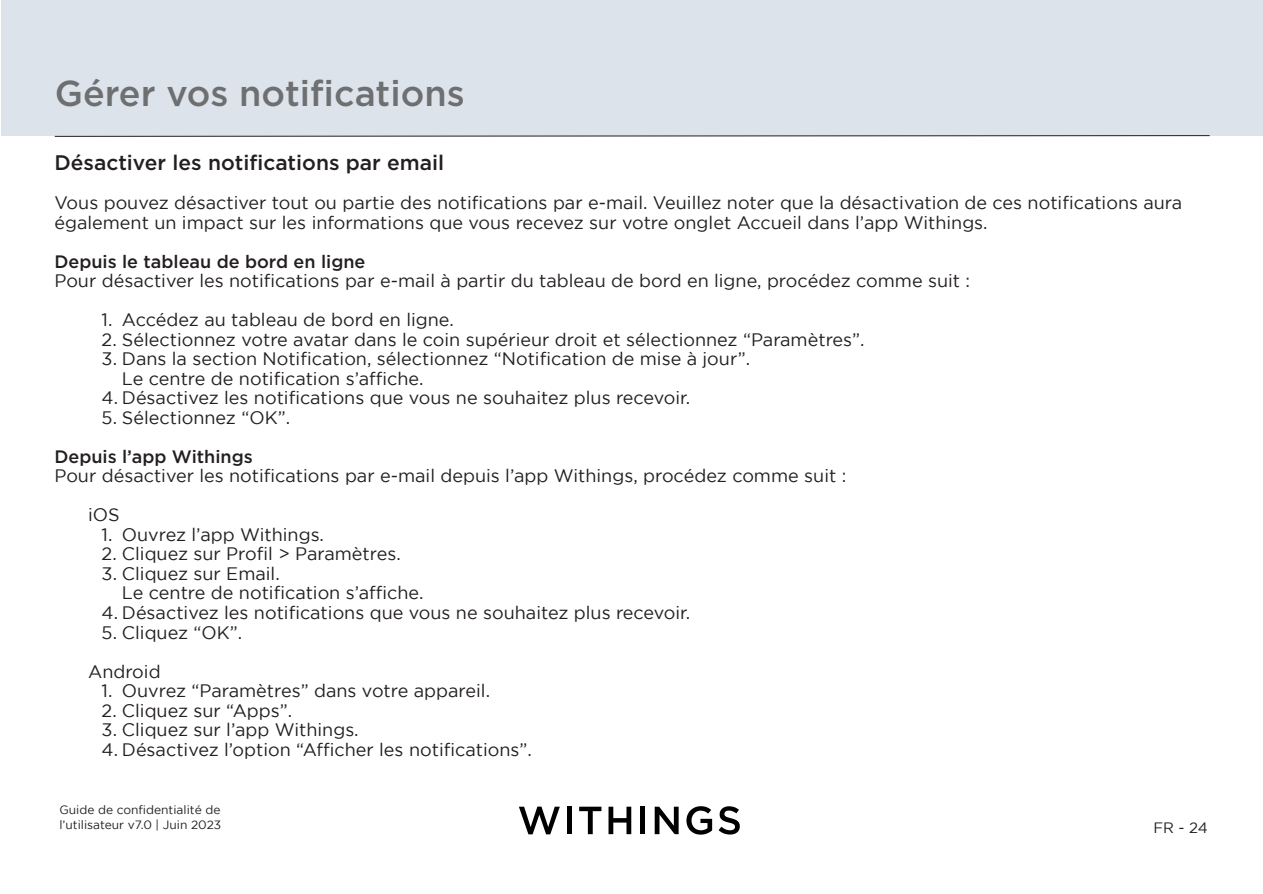
<style>
.page{position:relative;width:1263px;height:894px;background:#fff}
.page>*{position:absolute;margin:0;border:0;box-sizing:border-box;transform-origin:0 0}
.t1{font:500 36px "Gotham";color:#6d6f71}
.t2{font:500 21px "Gotham";color:#231f20}
.t3{font:18px/19.5px "Gotham";color:#231f20}
.t4{font:500 18px "Gotham";color:#231f20}
.t5{font:15px "Gotham";color:#231f20}
.t6{font:12px/14.4px "Gotham";color:#231f20}
</style>
<div class="page">
<svg style="left:519px;top:806px;width:41px;height:28px"></svg>
<div style="left:567px;top:806px;width:5px;height:27px;background:#000001"></div>
<svg style="left:579px;top:806px;width:22px;height:27px"></svg>
<svg style="left:608px;top:806px;width:23px;height:27px"></svg>
<div style="left:640px;top:806px;width:5px;height:27px;background:#000001"></div>
<svg style="left:654px;top:806px;width:24px;height:27px"></svg>
<svg style="left:686px;top:806px;width:26px;height:28px"></svg>
<svg style="left:718px;top:806px;width:22px;height:28px"></svg>
<div style="left:2px;top:0;width:1261px;height:135px;background:#dde3eb"></div>
<svg style="left:54px;top:135px;width:1156px;height:2px"></svg>
<p class="t1" style="left:55px;top:70px;width:411px">Gérer vos notifications</p>
<p class="t2" style="left:54px;top:149px;width:391px">Désactiver les notifications par email</p>
<p class="t3" style="left:54px;top:193px;width:1129px">Vous pouvez désactiver tout ou partie des notifications par e-mail. Veuillez noter que la désactivation de ces notifications aura également un impact sur les informations que vous recevez sur votre onglet Accueil dans l’app Withings.</p>
<p class="t4" style="left:54px;top:249px;width:312px">Depuis le tableau de bord en ligne</p>
<p class="t3" style="left:54px;top:271px;width:917px">Pour désactiver les notifications par e-mail à partir du tableau de bord en ligne, procédez comme suit :</p>
<p class="t3" style="left:102px;top:310px;width:353px">1. Accédez au tableau de bord en ligne.</p>
<p class="t3" style="left:102px;top:329px;width:764px">2. Sélectionnez votre avatar dans le coin supérieur droit et sélectionnez “Paramètres”.</p>
<p class="t3" style="left:122px;top:349px;width:630px;text-indent:-20px">3. Dans la section Notification, sélectionnez “Notification de mise à jour”.<br>Le centre de notification s’affiche.</p>
<p class="t3" style="left:102px;top:388px;width:590px">4. Désactivez les notifications que vous ne souhaitez plus recevoir.</p>
<p class="t3" style="left:102px;top:407px;width:190px">5. Sélectionnez “OK”.</p>
<p class="t4" style="left:54px;top:444px;width:200px">Depuis l’app Withings</p>
<p class="t3" style="left:54px;top:466px;width:793px">Pour désactiver les notifications par e-mail depuis l’app Withings, procédez comme suit :</p>
<p class="t3" style="left:88px;top:505px;width:33px">iOS</p>
<p class="t3" style="left:102px;top:524px;width:224px">1. Ouvrez l’app Withings.</p>
<p class="t3" style="left:102px;top:544px;width:301px">2. Cliquez sur Profil &gt; Paramètres.</p>
<p class="t3" style="left:122px;top:563px;width:303px;text-indent:-20px">3. Cliquez sur Email.<br>Le centre de notification s’affiche.</p>
<p class="t3" style="left:102px;top:602px;width:590px">4. Désactivez les notifications que vous ne souhaitez plus recevoir.</p>
<p class="t3" style="left:102px;top:622px;width:142px">5. Cliquez “OK”.</p>
<p class="t3" style="left:88px;top:661px;width:74px">Android</p>
<p class="t3" style="left:102px;top:680px;width:390px">1. Ouvrez “Paramètres” dans votre appareil.</p>
<p class="t3" style="left:102px;top:700px;width:192px">2. Cliquez sur “Apps”.</p>
<p class="t3" style="left:102px;top:719px;width:258px">3. Cliquez sur l’app Withings.</p>
<p class="t3" style="left:102px;top:739px;width:432px">4. Désactivez l’option “Afficher les notifications”.</p>
<p class="t6" style="left:59px;top:802px;width:163px">Guide de confidentialité de l’utilisateur v7.0 | Juin 2023</p>
<p class="t5" style="left:1153px;top:818px;width:56px">FR - 24</p>
</div>
